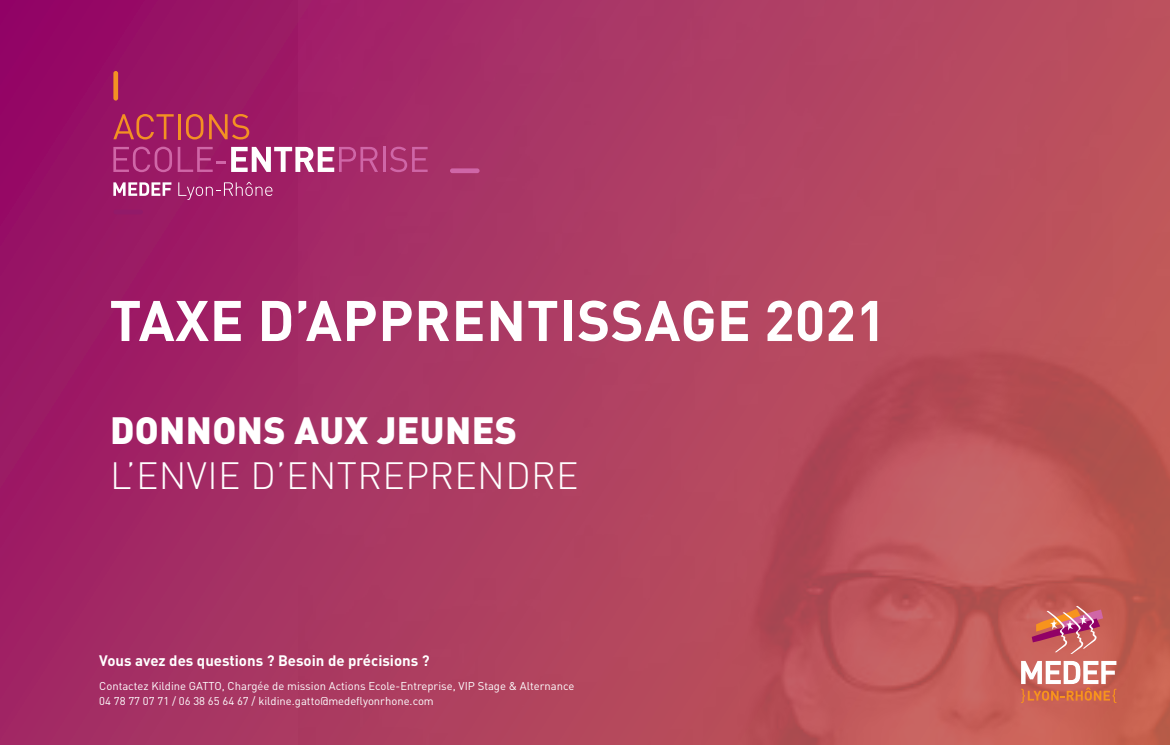
<style>
.page{position:relative;width:1170px;height:745px;background:#fff}
.page>*{position:absolute;margin:0;border:0;box-sizing:border-box;transform-origin:0 0}
.t1{font:700 56.25px "DIN Pro";letter-spacing:.01em;color:#fff}
.t2{font:300 37.5px "DIN Pro";letter-spacing:.01em;color:#fff}
.t3{font:900 37.5px "DIN Pro";letter-spacing:.01em;color:#fff}
.t4{font:700 15px "DIN Pro";color:#fff}
.t5{font:11.25px "DIN Pro";color:#fff}
</style>
<div class="page">
<div style="left:0;top:0;width:1169px;height:744px;background:linear-gradient(to bottom,#960c65,#a63263)"></div>
<img style="left:298px;top:0;width:871px;height:743px">
<svg style="left:1031px;top:605px;width:71px;height:48px;background:#cb686b"></svg>
<svg style="left:1020px;top:660px;width:96px;height:42px"></svg>
<svg style="left:113px;top:147px;width:59px;height:25px"></svg>
<svg style="left:178px;top:147px;width:200px;height:25px"></svg>
<hr style="left:383px;top:147px;width:2px;height:25px;background:#cf66a7">
<svg style="left:390px;top:147px;width:37px;height:25px"></svg>
<svg style="left:113px;top:182px;width:58px;height:14px"></svg>
<svg style="left:178px;top:182px;width:94px;height:18px;background:#aa3978"></svg>
<div style="left:450px;top:168px;width:29px;height:5px;background:#cf66a7;border-radius:2px"></div>
<div style="left:113px;top:209px;width:30px;height:5px;background:#921a69;border-radius:2px"></div>
<svg style="left:113px;top:114px;width:61px;height:25px;background:#af3454"></svg>
<hr style="left:178px;top:114px;width:2px;height:25px;background:#f39123">
<svg style="left:186px;top:114px;width:17px;height:25px"></svg>
<svg style="left:209px;top:114px;width:40px;height:25px"></svg>
<div style="left:113px;top:71px;width:5px;height:29px;background:#f39123;border-radius:2px"></div>
<p class="t1" style="left:109px;top:282px;width:778px">TAXE D’APPRENTISSAGE 2021</p>
<p class="t3" style="left:110px;top:404px;width:408px">DONNONS AUX JEUNES</p>
<p class="t2" style="left:110px;top:449px;width:470px">L’ENVIE D’ENTREPRENDRE</p>
<p class="t4" style="left:99px;top:649px;width:332px">Vous avez des questions ? Besoin de précisions ?</p>
<p class="t5" style="left:99px;top:677px;width:476px">Contactez Kildine GATTO, Chargée de mission Actions Ecole-Entreprise, VIP Stage &amp; Alternance</p>
<p class="t5" style="left:99px;top:692px;width:336px">04 78 77 07 71 / 06 38 65 64 67 / kildine.gatto@medeflyonrhone.com</p>
</div>
